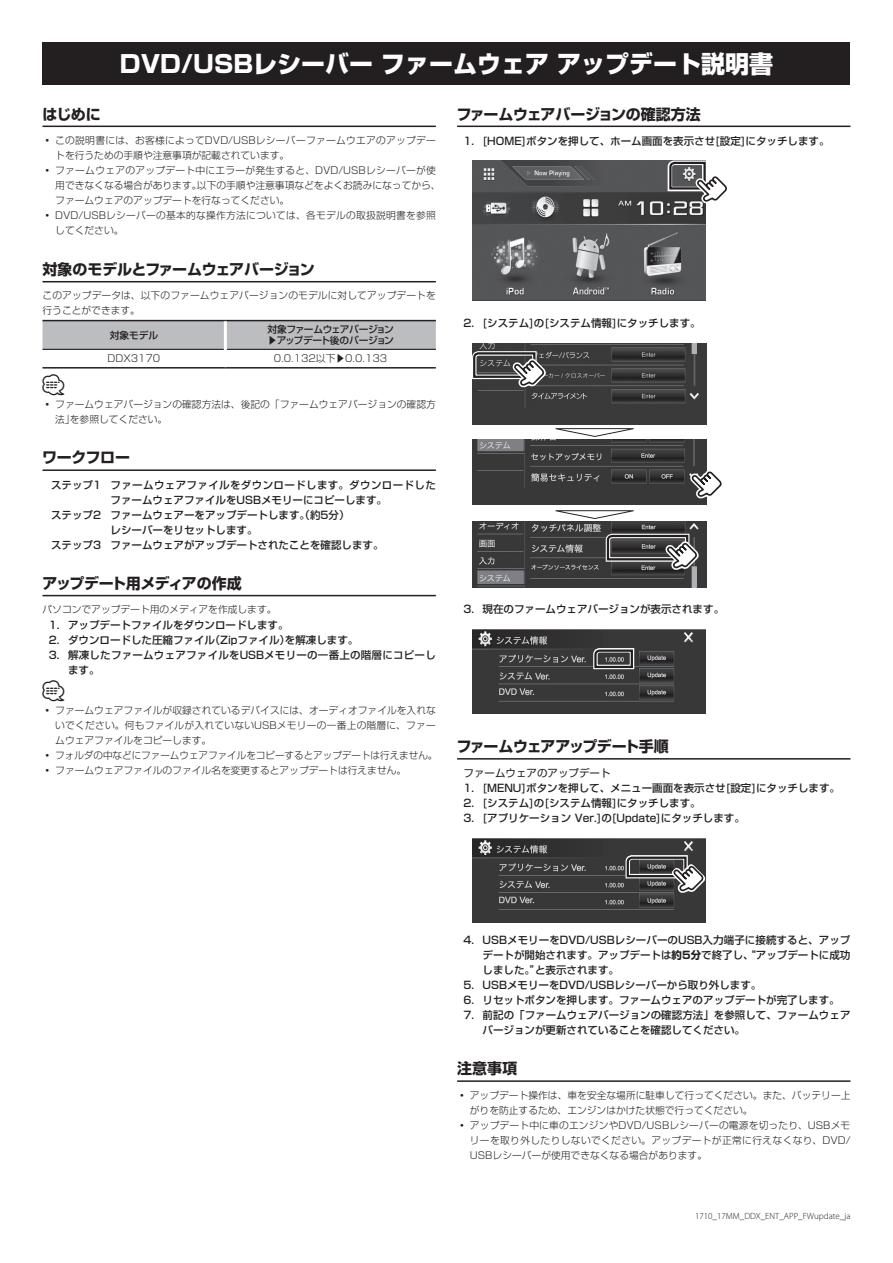
<style>
.page{position:relative;width:893px;height:1263px;background:#fff}
.page>*{position:absolute;margin:0;border:0;box-sizing:border-box;transform-origin:0 0}
.t1{font:800 24px "Shin Go Pro";color:#fff}
.t2{font:21px "Car Symble";color:#231f20}
.t3{font:700 15px "Shin Go Pro";letter-spacing:-.02em;color:#231f20}
.t4{font:700 15px "Shin Go Pro";letter-spacing:-.055em;color:#231f20}
.t5{font:500 10.5px/15px "Shin Go Pro";color:#231f20}
.t6{font:500 10.5px "Shin Go Pro";letter-spacing:.025em;color:#231f20}
.t7{font:500 10.5px "Shin Go Pro";letter-spacing:.035em;color:#231f20}
.t8{font:10.5px "Shin Go Pro";color:#231f20}
.t9{font:300 9.75px/15px "Shin Go Pro";color:#231f20}
.t10{font:300 9.75px "Shin Go Pro";letter-spacing:.025em;color:#231f20}
.t11{font:300 9.75px "Shin Go Pro";letter-spacing:.02em;color:#231f20}
.t12{font:300 9.75px "Shin Go Pro";letter-spacing:.035em;color:#231f20}
.t13{font:500 9.75px "Shin Go Pro";letter-spacing:-.045em;color:#231f20}
.t14{font:300 9px "Myriad Pro";color:#231f20}
.s1{font-weight:700}
</style>
<div class="page">
<div style="left:43px;top:43px;width:807px;height:42px;background:#231f20"></div>
<hr style="left:43px;top:126px;width:393px;height:1px;background:#231f20">
<hr style="left:43px;top:281px;width:393px;height:1px;background:#231f20">
<hr style="left:43px;top:469px;width:393px;height:2px;background:#231f20">
<hr style="left:43px;top:595px;width:393px;height:1px;background:#231f20">
<svg style="left:43px;top:321px;width:393px;height:28px;background:#b8b9bc"></svg>
<hr style="left:43px;top:320px;width:182px;height:1px;background:#231f20">
<hr style="left:225px;top:320px;width:211px;height:1px;background:#231f20">
<hr style="left:43px;top:367px;width:182px;height:2px;background:#231f20">
<hr style="left:225px;top:367px;width:211px;height:2px;background:#231f20">
<hr style="left:43px;top:349px;width:181px;height:1px;background:#231f20">
<hr style="left:227px;top:349px;width:209px;height:1px;background:#231f20">
<hr style="left:224px;top:321px;width:3px;height:28px;background:#fff">
<hr style="left:457px;top:126px;width:393px;height:1px;background:#231f20">
<hr style="left:457px;top:758px;width:393px;height:1px;background:#231f20">
<hr style="left:457px;top:1080px;width:393px;height:2px;background:#231f20">
<img style="left:472px;top:161px;width:234px;height:140px">
<svg style="left:665px;top:160px;width:62px;height:45px"></svg>
<img style="left:473px;top:440px;width:233px;height:65px">
<svg style="left:689px;top:469px;width:33px;height:31px"></svg>
<svg style="left:555px;top:428px;width:79px;height:9px"></svg>
<img style="left:473px;top:343px;width:233px;height:81px">
<img style="left:473px;top:521px;width:233px;height:66px">
<svg style="left:603px;top:531px;width:96px;height:40px;background:#616061"></svg>
<svg style="left:555px;top:510px;width:79px;height:9px"></svg>
<svg style="left:472px;top:349px;width:74px;height:40px;background:#696869"></svg>
<img style="left:472px;top:629px;width:234px;height:84px">
<svg style="left:591px;top:646px;width:45px;height:25px"></svg>
<img style="left:472px;top:838px;width:234px;height:84px">
<svg style="left:623px;top:853px;width:83px;height:41px;background:#626262"></svg>
<h1 class="t1" style="left:120px;top:45px;width:655px">DVD/USBレシーバーファームウェアアップデート説明書</h1>
<h3 class="t3" style="left:43px;top:102px;width:60px">はじめに</h3>
<p class="t10" style="left:43px;top:132px;width:395px">◦ この説明書には、お客様によってDVD/USBレシーバーファームウエアのアップデー</p>
<p class="t9" style="left:55px;top:147px;width:236px">トを行うための手順や注意事項が記載されています。</p>
<p class="t10" style="left:43px;top:162px;width:395px">◦ ファームウェアのアップデート中にエラーが発生すると、DVD/USBレシーバーが使</p>
<p class="t9" style="left:197px;top:177px;width:245px">以下の手順や注意事項などをよくお読みになってから、</p>
<p class="t9" style="left:55px;top:177px;width:148px">用できなくなる場合があります。</p>
<p class="t9" style="left:55px;top:192px;width:236px">ファームウェアのアップデートを行なってください。</p>
<p class="t10" style="left:43px;top:207px;width:395px">◦ DVD/USBレシーバーの基本的な操作方法については、各モデルの取扱説明書を参照</p>
<p class="t9" style="left:55px;top:222px;width:70px">してください。</p>
<h3 class="t3" style="left:43px;top:257px;width:274px">対象のモデルとファームウェアバージョン</h3>
<p class="t9" style="left:43px;top:287px;width:395px">このアップデータは、以下のファームウェアバージョンのモデルに対してアップデートを行うことができます。</p>
<p class="t13" style="left:267px;top:322px;width:128px">対象ファームウェアバージョン</p>
<p class="t13" style="left:110px;top:327px;width:50px">対象モデル</p>
<p class="t13" style="left:267px;top:332px;width:128px">▶アップデート後のバージョン</p>
<p class="t9" style="left:274px;top:350px;width:115px">0.0.132以下▶0.0.133</p>
<p class="t9" style="left:107px;top:350px;width:54px">DDX3170</p>
<h2 class="t2" style="left:43px;top:374px;width:23px">⁄</h2>
<p class="t9" style="left:70px;top:395px;width:367px;text-indent:-27px">◦ ファームウェアバージョンの確認方法は、後記の「ファームウェアバージョンの確認方を参照してください。</p>
<p class="t9" style="left:55px;top:410px;width:21px">法」</p>
<h3 class="t3" style="left:42px;top:446px;width:90px">ワークフロー</h3>
<p class="t7" style="left:111px;top:476px;width:327px">ファームウェアファイルをダウンロードします。ダウンロードした</p>
<p class="t5" style="left:51px;top:476px;width:51px">ステップ1</p>
<p class="t5" style="left:51px;top:506px;width:51px">ステップ2</p>
<p class="t5" style="left:111px;top:491px;width:278px">ファームウェアファイルをUSBメモリーにコピーします。ファームウェアーをアップデートします。（約5分(</p>
<p class="t5" style="left:111px;top:521px;width:275px">レシーバーをリセットします。<br>ファームウェアがアップデートされたことを確認します。</p>
<p class="t5" style="left:51px;top:536px;width:51px">ステップ3</p>
<h3 class="t3" style="left:43px;top:571px;width:201px">アップデート用メディアの作成</h3>
<p class="t9" style="left:43px;top:601px;width:236px">パソコンでアップデート用のメディアを作成します。</p>
<p class="t5" style="left:68px;top:616px;width:222px">アップデートファイルをダウンロードします。</p>
<p class="t5" style="left:49px;top:616px;width:12px">1.</p>
<p class="t5" style="left:49px;top:631px;width:12px">2.</p>
<p class="t5" style="left:49px;top:646px;width:12px">3.</p>
<p class="t5" style="left:68px;top:631px;width:149px">ダウンロードした圧縮ファイル</p>
<p class="t5" style="left:210px;top:631px;width:82px">（Zipファイル）</p>
<p class="t5" style="left:285px;top:631px;width:75px">を解凍します。</p>
<p class="t6" style="left:68px;top:646px;width:369px">解凍したファームウェアファイルをUSBメモリーの一番上の階層にコピーし</p>
<p class="t5" style="left:68px;top:661px;width:33px">ます。</p>
<h2 class="t2" style="left:43px;top:681px;width:23px">⁄</h2>
<p class="t9" style="left:43px;top:702px;width:395px">◦ ファームウェアファイルが収録されているデバイスには、オーディオファイルを入れな</p>
<p class="t11" style="left:55px;top:718px;width:382px">いでください。何もファイルが入れていないUSBメモリーの一番上の階層に、ファー</p>
<p class="t9" style="left:55px;top:732px;width:158px">ムウェアファイルをコピーします。</p>
<p class="t9" style="left:43px;top:747px;width:396px">◦ フォルダの中などにファームウェアファイルをコピーするとアップデートは行えません。</p>
<p class="t9" style="left:43px;top:762px;width:365px">◦ ファームウェアファイルのファイル名を変更するとアップデートは行えません。</p>
<h3 class="t3" style="left:457px;top:102px;width:246px">ファームウェアバージョンの確認方法</h3>
<p class="t5" style="left:483px;top:132px;width:348px">[HOME]ボタンを押して、ホーム画面を表示させ[設定]にタッチします。</p>
<p class="t5" style="left:463px;top:132px;width:12px">1.</p>
<p class="t5" style="left:463px;top:314px;width:12px">2.</p>
<p class="t5" style="left:483px;top:314px;width:220px">[システムの] [システム情報]にタッチします。</p>
<p class="t5" style="left:463px;top:601px;width:12px">3.</p>
<p class="t5" style="left:483px;top:601px;width:243px">現在のファームウェアバージョンが表示されます。</p>
<h3 class="t4" style="left:457px;top:734px;width:214px">ファームウェアアップデート手順</h3>
<p class="t8" style="left:463px;top:765px;width:148px">ファームウェアのアップデート</p>
<p class="t5" style="left:483px;top:779px;width:359px">[MENU]ボタンを押して、メニュー画面を表示させ[設定]にタッチします。</p>
<p class="t5" style="left:463px;top:779px;width:12px">1.</p>
<p class="t5" style="left:463px;top:794px;width:12px">2.</p>
<p class="t5" style="left:463px;top:809px;width:12px">3.</p>
<p class="t5" style="left:483px;top:794px;width:220px">[システムの] [システム情報]にタッチします。</p>
<p class="t5" style="left:483px;top:809px;width:264px">[アプリケーション Ver の] . [Update]にタッチします。</p>
<p class="t5" style="left:463px;top:931px;width:12px">4.</p>
<p class="t5" style="left:483px;top:931px;width:369px">USBメモリーをDVD/USBレシーバーのUSB入力端子に接続すると、アップ</p>
<p class="t5" style="left:463px;top:976px;width:12px">5.</p>
<p class="t5" style="left:535px;top:946px;width:317px;text-indent:-52px">デートが開始されます。アップデートは<span class="s1">約5分</span>で終了し、“アップデートに成功と表示されます。</p>
<p class="t5" style="left:483px;top:961px;width:280px">しました。”<br>USBメモリーをDVD/USBレシーバーから取り外します。</p>
<p class="t5" style="left:463px;top:991px;width:12px">6.</p>
<p class="t5" style="left:483px;top:991px;width:359px">リセットボタンを押します。ファームウェアのアップデートが完了します。</p>
<p class="t5" style="left:463px;top:1006px;width:12px">7.</p>
<p class="t5" style="left:483px;top:1006px;width:369px">前記の「ファームウェアバージョンの確認方法」を参照して、ファームウェア</p>
<p class="t5" style="left:483px;top:1021px;width:264px">バージョンが更新されていることを確認してください。</p>
<h3 class="t3" style="left:457px;top:1057px;width:61px">注意事項</h3>
<p class="t9" style="left:457px;top:1086px;width:395px">◦ アップデート操作は、車を安全な場所に駐車して行ってください。また、バッテリー上</p>
<p class="t9" style="left:470px;top:1101px;width:284px">がりを防止するため、エンジンはかけた状態で行ってください。</p>
<p class="t9" style="left:457px;top:1116px;width:395px">◦ アップデート中に車のエンジンやDVD/USBレシーバーの電源を切ったり、USBメモ</p>
<p class="t12" style="left:470px;top:1132px;width:382px">リーを取り外したりしないでください。アップデートが正常に行えなくなり、DVD/</p>
<p class="t9" style="left:470px;top:1146px;width:239px">USBレシーバーが使用できなくなる場合があります。</p>
<p class="t14" style="left:695px;top:1211px;width:157px">1710_17MM_DDX_ENT_APP_FWupdate_ja</p>
</div>
